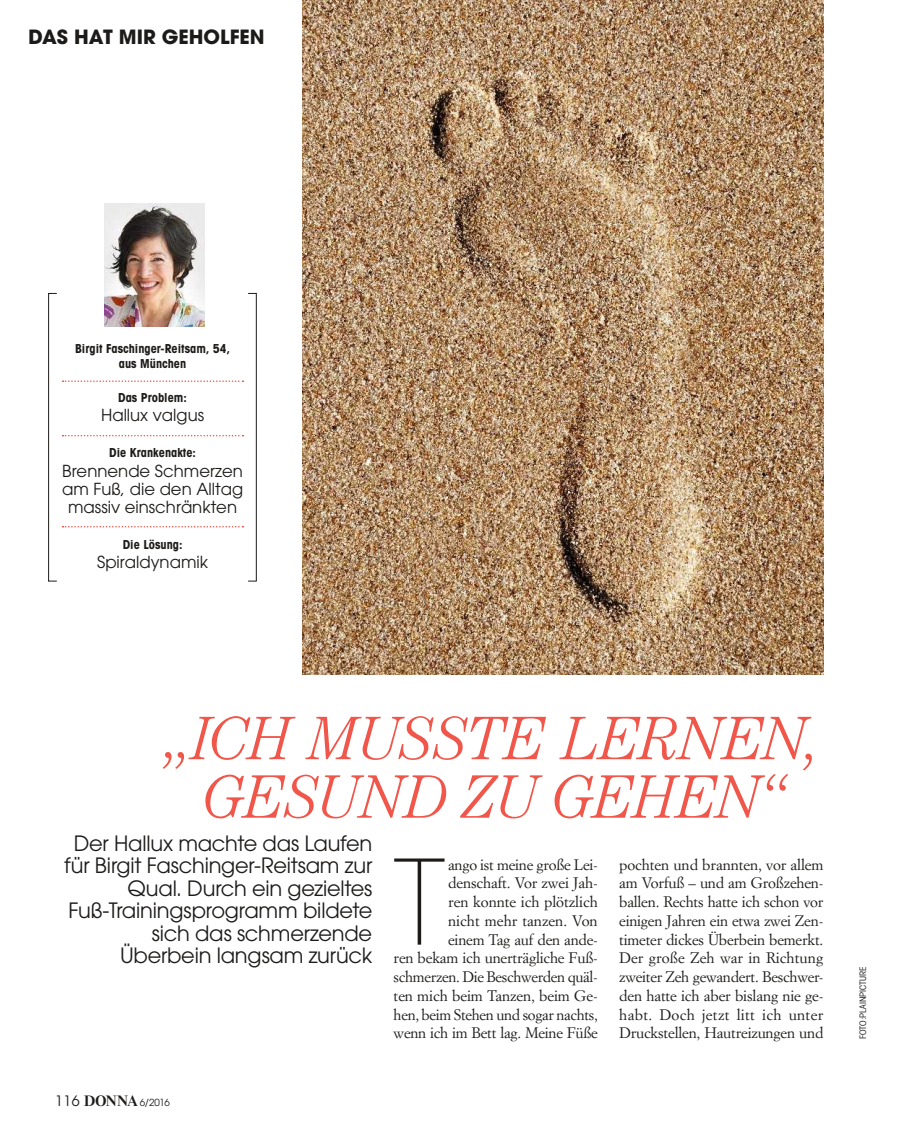
<style>
.page{position:relative;width:915px;height:1136px;background:#fff}
.page>*{position:absolute;margin:0;border:0;box-sizing:border-box;transform-origin:0 0}
.t1{font:200 116.4px "Avant Garde LT";color:#1d1b19}
.t2{font:italic 300 61.5px/58.5px "Century";letter-spacing:-.02em;color:#f0564a;text-align:center}
.t3{font:21px/22.5px "Avant Garde LT";letter-spacing:-.01em;color:#1d1b19;text-align:right}
.t4{font:700 19.5px "Avant Garde LT";color:#1d1b19}
.t5{font:16.5px/18px "Avant Garde LT";color:#1d1b19;text-align:center}
.t6{font:15px/18.8px "Simoncini Garamond LT";letter-spacing:-.01em;color:#1d1b19;text-align:right}
.t7{font:700 condensed 12.3px/15px "Avant Garde LT";color:#1d1b19;text-align:center}
.t8{font:9.75px "Avant Garde LT";color:#1d1b19}
.t9{font:condensed 9px "Avant Garde LT";color:#1d1b19}
.s1{font-size:14.25px}
.s2{font-family:"Times Eighteen LT";font-weight:700;font-size:14.25px}
</style>
<div class="page">
<img style="left:302px;top:0;width:521px;height:674px">
<img style="left:105px;top:204px;width:100px;height:123px">
<div style="left:48px;top:293px;width:9px;height:288px;border:1px solid #1d1b19"></div>
<svg style="left:63px;top:380px;width:180px;height:2px"></svg>
<svg style="left:63px;top:435px;width:180px;height:1px"></svg>
<svg style="left:63px;top:526px;width:180px;height:1px"></svg>
<h3 class="t4" style="left:29px;top:24px;width:237px">DAS HAT MIR GEHOLFEN</h3>
<p class="t7" style="left:75px;top:340px;width:156px">Birgit Faschinger-Reitsam, 54, aus München</p>
<p class="t7" style="left:118px;top:389px;width:70px">Das Problem:</p>
<p class="t5" style="left:101px;top:406px;width:104px">Hallux valgus</p>
<p class="t7" style="left:109px;top:445px;width:88px">Die Krankenakte:</p>
<p class="t5" style="left:62px;top:461px;width:182px">Brennende Schmerzen am Fuß, die den Alltag massiv einschränkten</p>
<p class="t7" style="left:123px;top:536px;width:61px">Die Lösung:</p>
<p class="t5" style="left:97px;top:553px;width:112px">Spiraldynamik</p>
<h2 class="t2" style="left:167px;top:708px;width:657px">„ICH MUSSTE LERNEN,<br>GESUND ZU GEHEN“</h2>
<h3 class="t3" style="left:64px;top:831px;width:309px">Der Hallux machte das Laufen für Birgit Faschinger-Reitsam zur<br>Qual. Durch ein gezieltes<br>Fuß-Trainingsprogramm bildete sich das schmerzende<br>Überbein langsam zurück</h3>
<p class="t6" style="left:393px;top:854px;width:206px">ango ist meine große Lei&shy;denschaft. Vor zwei Jah-<br>ren konnte ich plötzlich<br>nicht mehr tanzen. Von<br>einem Tag auf den ande-<br>ren bekam ich unerträgliche Fuß&shy;schmerzen. Die Beschwerden quäl&shy;ten mich beim Tanzen, beim Ge&shy;hen, beim Stehen und sogar nachts, wenn ich im Bett lag. Meine Füße</p>
<p class="t6" style="left:619px;top:854px;width:206px;text-align:justify">pochten und brannten, vor allem am Vorfuß – und am Großzehen&shy;ballen. Rechts hatte ich schon vor einigen Jahren ein etwa zwei Zen&shy;timeter dickes Überbein bemerkt.<br>Der große Zeh war in Richtung zweiter Zeh gewandert. Beschwer&shy;den hatte ich aber bislang nie ge&shy;habt. Doch jetzt litt ich unter Druckstellen, Hautreizungen und</p>
<h1 class="t1" style="left:393px;top:833px;width:53px">T</h1>
<p class="t8" style="left:55px;top:1096px;width:116px"><span class="s1">116</span> <span class="s2">DONNA</span> 6/2016</p>
<p class="t9" style="left:856px;top:1038px;width:74px;rotate:-90deg">FOTO:PLAINPICTURE</p>
</div>
